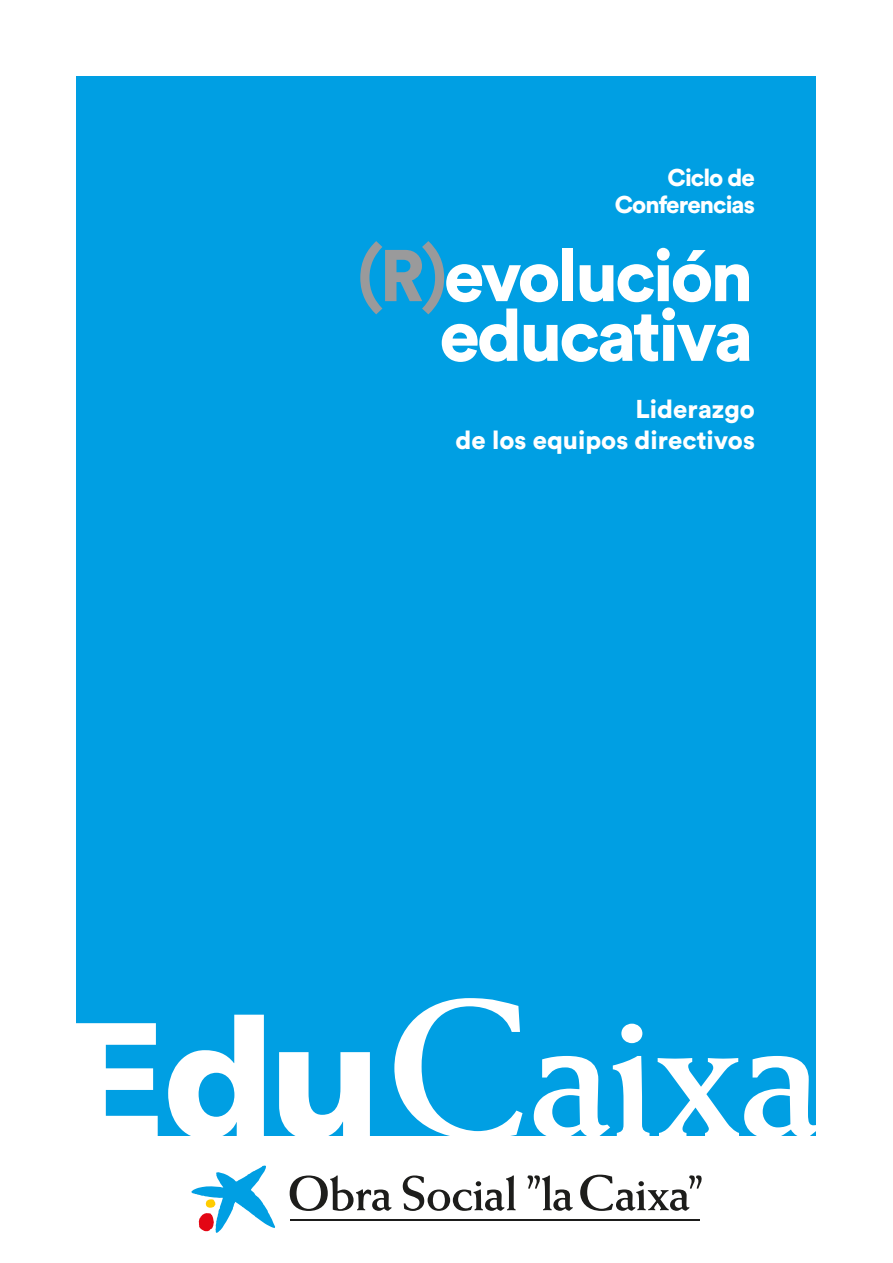
<style>
.page{position:relative;width:893px;height:1263px;background:#fff}
.page>*{position:absolute;margin:0;border:0;box-sizing:border-box;transform-origin:0 0}
.t1{font:900 72.3px "Circular Std";letter-spacing:-.04em;color:#fff}
.t2{font:900 25.5px "Circular Std";color:#fff}
.t3{font:900 24px "Circular Std";letter-spacing:-.04em;color:#fff}
.s1{color:#9a9a9b}
</style>
<div class="page">
<div style="left:77px;top:76px;width:739px;height:1059px;background:#009fe3"></div>
<svg style="left:191px;top:1165px;width:84px;height:68px"></svg>
<hr style="left:290px;top:1220px;width:410px;height:1px;background:#1d1d1b">
<hr style="left:290px;top:1219px;width:410px;height:1px;background:#1d1d1b">
<svg style="left:527px;top:1175px;width:46px;height:36px"></svg>
<svg style="left:580px;top:1174px;width:122px;height:37px"></svg>
<svg style="left:290px;top:1175px;width:102px;height:36px"></svg>
<svg style="left:403px;top:1175px;width:113px;height:36px"></svg>
<svg style="left:394px;top:998px;width:128px;height:138px"></svg>
<svg style="left:534px;top:1024px;width:115px;height:112px"></svg>
<svg style="left:658px;top:1056px;width:158px;height:80px"></svg>
<svg style="left:76px;top:1023px;width:82px;height:113px"></svg>
<svg style="left:168px;top:1015px;width:96px;height:121px"></svg>
<svg style="left:279px;top:1052px;width:91px;height:84px"></svg>
<p class="t3" style="left:667px;top:162px;width:89px">Ciclo de</p>
<p class="t3" style="left:615px;top:189px;width:141px">Conferencias</p>
<p class="t1" style="left:358px;top:228px;width:397px"><span class="s1">(R)</span>evolución</p>
<p class="t1" style="left:439px;top:287px;width:315px">educativa</p>
<p class="t2" style="left:635px;top:392px;width:121px">Liderazgo</p>
<p class="t2" style="left:456px;top:423px;width:301px">de los equipos directivos</p>
</div>
